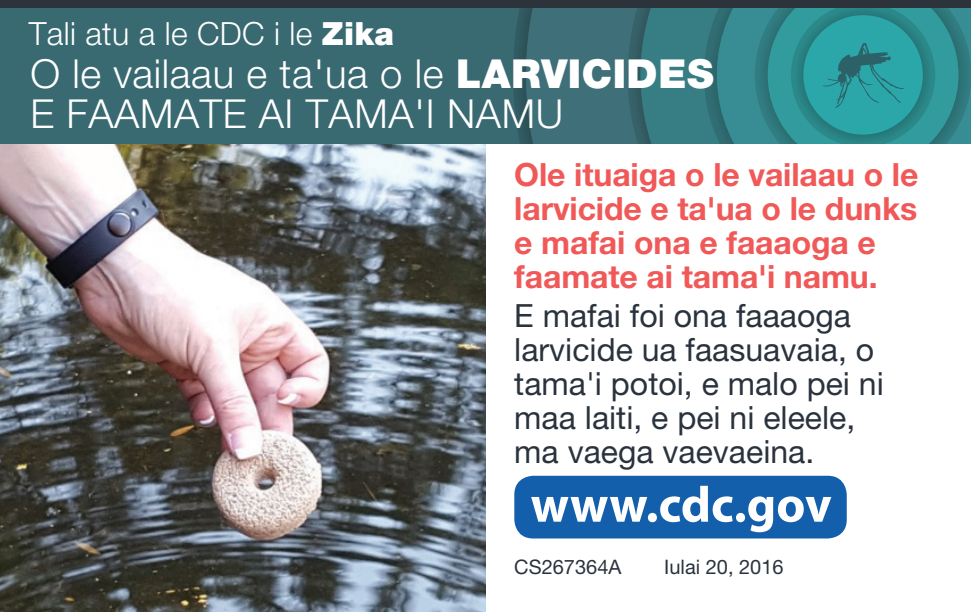
<style>
.page{position:relative;width:971px;height:612px;background:#fff}
.page>*{position:absolute;margin:0;border:0;box-sizing:border-box;transform-origin:0 0}
.t1{font:300 40px/40px "Helvetica Neue LT Std";letter-spacing:.015em;color:#fff}
.t2{font:32px/34px "Helvetica Neue LT Std";color:#2a333d}
.t3{font:700 32px/34px "Helvetica Neue LT Std";letter-spacing:-.005em;color:#f05958}
.t4{font:300 32px "Helvetica Neue LT Std";letter-spacing:.01em;color:#fff}
.t5{font:20px "Helvetica Neue LT Std";color:#2a333d}
.s1{font-weight:900}
</style>
<div class="page">
<img style="left:0;top:144px;width:485px;height:468px">
<div style="left:0;top:0;width:971px;height:144px;background:#396971"></div>
<svg style="left:513px;top:8px;width:13px;height:136px"></svg>
<svg style="left:526px;top:8px;width:7px;height:136px"></svg>
<svg style="left:634px;top:24px;width:6px;height:103px"></svg>
<svg style="left:640px;top:8px;width:64px;height:136px;background:#367a81"></svg>
<div style="left:704px;top:0;width:33px;height:144px;background:linear-gradient(to bottom,#327177,#327177)"></div>
<svg style="left:717px;top:8px;width:37px;height:136px;background:#35878d"></svg>
<svg style="left:754px;top:8px;width:217px;height:136px"></svg>
<svg style="left:767px;top:8px;width:191px;height:136px;fill:#319b9d"></svg>
<svg style="left:791px;top:8px;width:144px;height:136px;background:#2c8c8e"></svg>
<div style="left:803px;top:15px;width:119px;height:120px;background:#2ba6a9;border-radius:50%"></div>
<svg style="left:823px;top:43px;width:80px;height:65px"></svg>
<div style="left:0;top:0;width:971px;height:8px;background:#2c333b"></div>
<div style="left:514px;top:476px;width:332px;height:62px;background:#135fab;border-radius:19px"></div>
<svg style="left:531px;top:497px;width:116px;height:25px"></svg>
<div style="left:648px;top:513px;width:9px;height:9px;background:#fff;border-radius:50%"></div>
<svg style="left:660px;top:486px;width:72px;height:36px"></svg>
<div style="left:736px;top:513px;width:9px;height:9px;background:#fff;border-radius:50%"></div>
<svg style="left:748px;top:496px;width:83px;height:36px"></svg>
<p class="t4" style="left:29px;top:14px;width:366px">Tali atu a le CDC i le <span class="s1">Zika</span></p>
<p class="t1" style="left:30px;top:53px;width:685px">O le vailaau e ta'ua o le <span class="s1">LARVICIDES<br></span>E FAAMATE AI TAMA'I NAMU</p>
<p class="t3" style="left:514px;top:157px;width:405px">Ole ituaiga o le vailaau o le larvicide e ta'ua o le dunks e mafai ona e faaaoga e faamate ai tama'i namu.</p>
<p class="t2" style="left:514px;top:298px;width:371px">E mafai foi ona faaaoga larvicide ua faasuavaia, o tama'i potoi, e malo pei ni maa laiti, e pei ni eleele, ma vaega vaevaeina.</p>
<p class="t5" style="left:514px;top:555px;width:109px">CS267364A</p>
<p class="t5" style="left:664px;top:555px;width:121px">Iulai 20, 2016</p>
</div>
